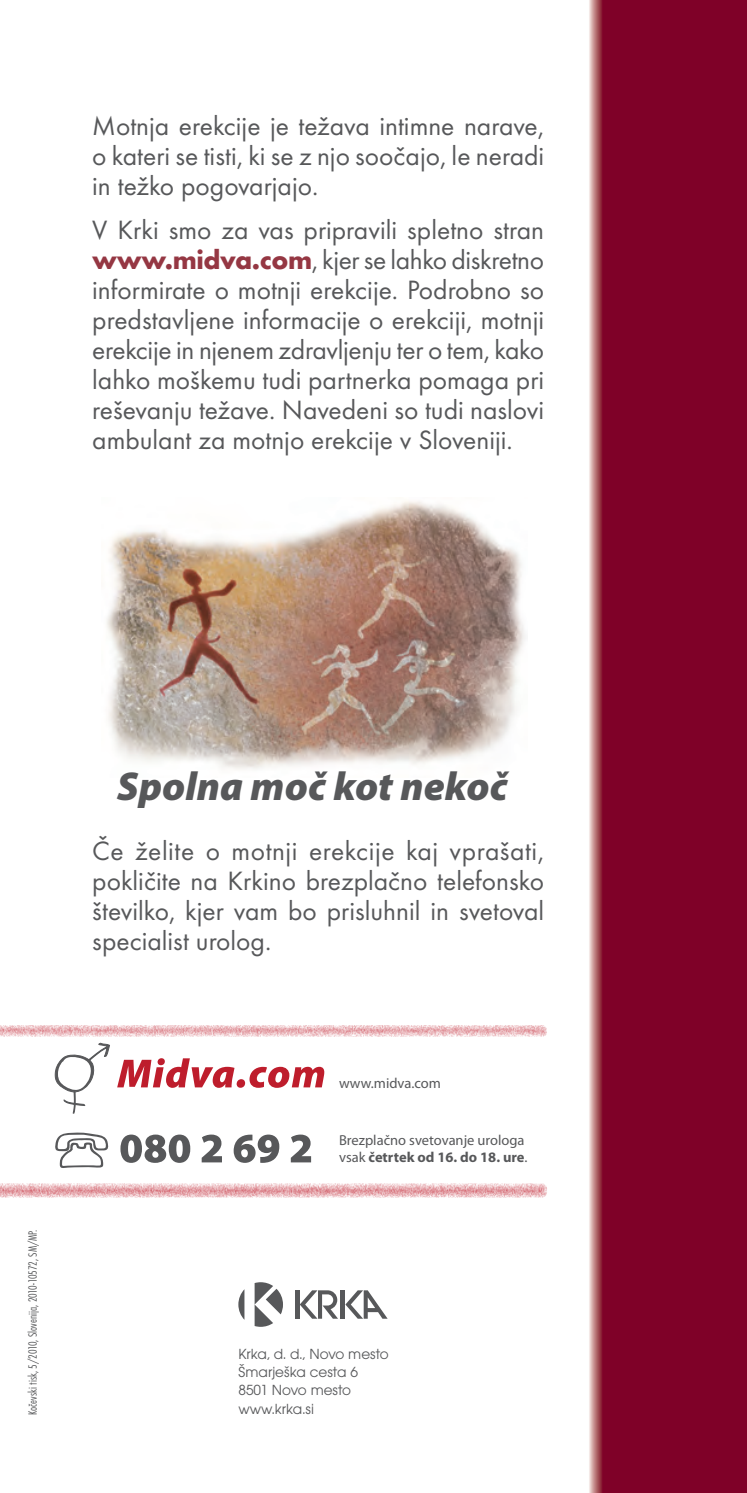
<style>
.page{position:relative;width:747px;height:1493px;background:#fff}
.page>*{position:absolute;margin:0;border:0;box-sizing:border-box;transform-origin:0 0}
.t1{font:italic 900 40.5px "Myriad Pro";color:#57585a}
.t2{font:27.5px/30px "Futura TEE";color:#57585a;text-align:justify}
.t3{font:15.25px/18.2px "Avant Gar Got Itc TEE";color:#57585a}
.t4{font:14.5px/17.5px "Myriad Pro";color:#57585a}
.t5{font:12.5px "Futura TEE Ligh Cond";color:#57585a}
.s1{font-weight:700;color:#953743}
.s2{font-weight:700}
</style>
<div class="page">
<svg style="left:0;top:1183px;width:547px;height:14px;background:#ebbabf"></svg>
<svg style="left:0;top:1025px;width:547px;height:89px"></svg>
<svg style="left:55px;top:1132px;width:54px;height:36px"></svg>
<svg style="left:120px;top:1134px;width:191px;height:28px"></svg>
<img style="left:106px;top:501px;width:419px;height:269px">
<div style="left:602px;top:0;width:144px;height:1492px;background:#7f0128"></div>
<svg style="left:589px;top:0;width:13px;height:1492px;background:#bb7c80"></svg>
<hr style="left:295px;top:1290px;width:4px;height:28px;background:#57585a">
<svg style="left:238px;top:1290px;width:6px;height:29px"></svg>
<svg style="left:254px;top:1282px;width:29px;height:44px"></svg>
<svg style="left:299px;top:1290px;width:39px;height:28px"></svg>
<div style="left:340px;top:1290px;width:5px;height:28px;background:#57585a"></div>
<svg style="left:345px;top:1290px;width:42px;height:28px"></svg>
<svg style="left:744px;top:0;width:3px;height:6px"></svg>
<p class="t2" style="left:92px;top:111px;width:453px">Motnja erekcije je težava intimne narave, o kateri se tisti, ki se z njo soočajo, le neradi in težko pogovarjajo.</p>
<p class="t2" style="left:92px;top:215px;width:453px">V Krki smo za vas pripravili spletno stran <span class="s1">www.midva.com</span>, kjer se lahko diskretno informirate o motnji erekcije. Podrobno so predstavljene informacije o erekciji, motnji erekcije in njenem zdravljenju ter o tem, kako lahko moškemu tudi partnerka pomaga pri reševanju težave. Navedeni so tudi naslovi ambulant za motnjo erekcije v Sloveniji.</p>
<p class="t5" style="left:25px;top:1414px;width:187px;rotate:-90deg">Kočevski tisk, 5/2010, Slovenija, 2010-10572, SM/MP.</p>
<h1 class="t1" style="left:117px;top:759px;width:392px">Spolna moč kot nekoč</h1>
<p class="t2" style="left:92px;top:835px;width:453px">Če želite o motnji erekcije kaj vprašati, pokličite na Krkino brezplačno telefonsko številko, kjer vam bo prisluhnil in svetoval specialist urolog.</p>
<p class="t4" style="left:339px;top:1073px;width:103px">www.midva.com</p>
<p class="t4" style="left:339px;top:1131px;width:190px">Brezplačno svetovanje urologa vsak <span class="s2">četrtek od 16. do 18. ure</span>.</p>
<p class="t3" style="left:238px;top:1344px;width:152px">Krka, d. d., Novo mesto<br>Šmarješka cesta 6<br>8501 Novo mesto www.krka.si</p>
</div>
